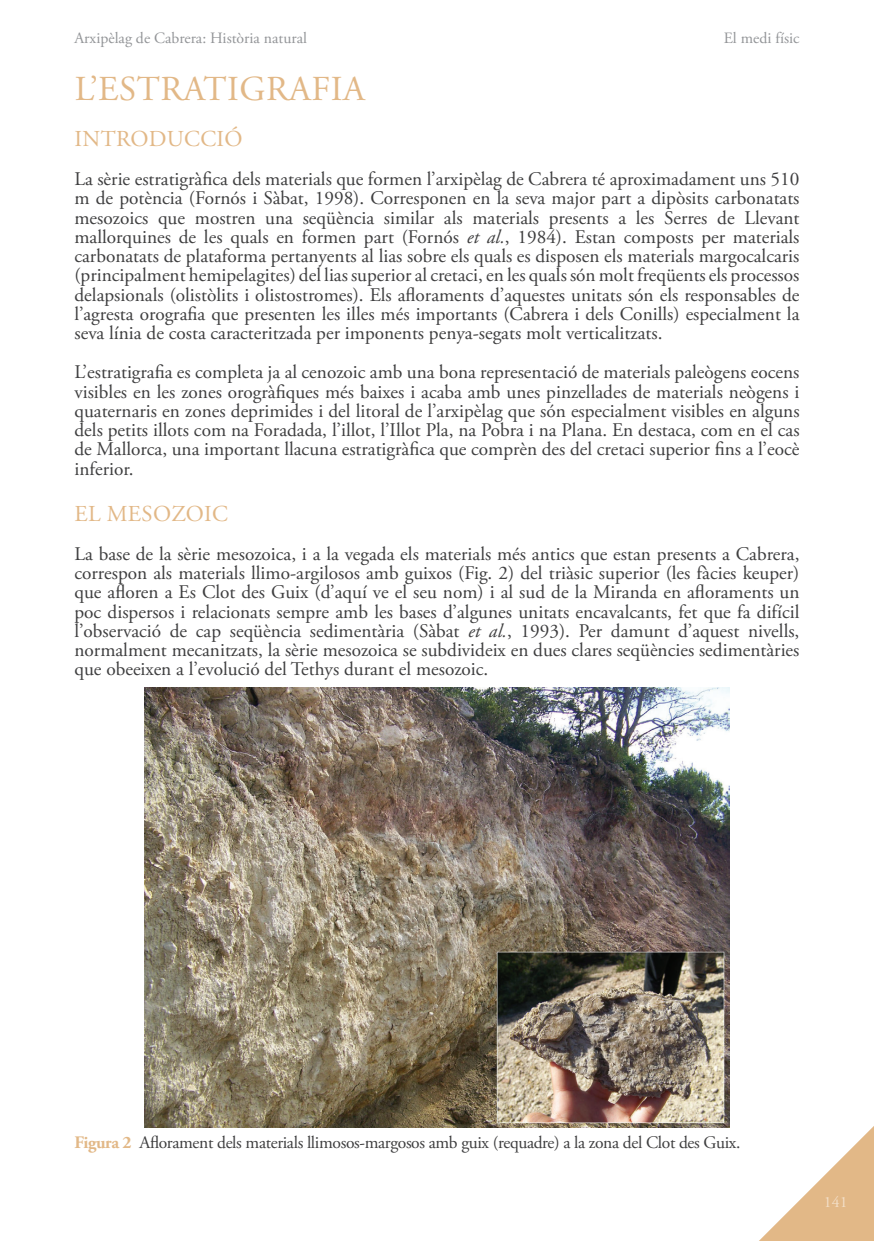
<style>
.page{position:relative;width:874px;height:1241px;background:#fff}
.page>*{position:absolute;margin:0;border:0;box-sizing:border-box;transform-origin:0 0}
.títol_02_medi_físic{font:35px "Adobe Garamond Pro";letter-spacing:.015em;color:#e2b887}
.títol_03_medi_físic{font:22.75px "Adobe Garamond Pro";letter-spacing:.015em;color:#e2b887}
.text{font:19.25px/19.2px "Adobe Garamond Pro";color:#3e3e3f;text-align:justify}
.figures_2{font:17.5px "Adobe Garamond Pro";letter-spacing:-.02em;color:#3e3e3f}
.t1{font:15.75px "Adobe Garamond Pro";color:#939598}
.t2{font:15.75px "Adobe Garamond Pro";color:#f3dfc8}
.s1{font-style:italic}
.s2{font-weight:700;color:#e2b887}
</style>
<div class="page">
<img style="left:144px;top:687px;width:585px;height:440px">
<svg style="left:760px;top:1127px;width:113px;height:113px"></svg>
<p class="t1" style="left:74px;top:29px;width:234px">Arxipèlag de Cabrera: Història natural</p>
<p class="t1" style="left:723px;top:29px;width:77px">El medi físic</p>
<p class="títol_02_medi_físic" style="left:75px;top:68px;width:291px">L’ESTRATIGRAFIA</p>
<p class="títol_03_medi_físic" style="left:75px;top:125px;width:169px">INTRODUCCIÓ</p>
<p class="text" style="left:74px;top:170px;width:726px">La sèrie estratigràfica dels materials que formen l’arxipèlag de Cabrera té aproximadament uns 510 m de potència (Fornós i Sàbat, 1998). Corresponen en la seva major part a dipòsits carbonatats mesozoics que mostren una seqüència similar als materials presents a les Serres de Llevant mallorquines de les quals en formen part (Fornós <span class="s1">et al.</span>, 1984). Estan composts per materials carbonatats de plataforma pertanyents al lias sobre els quals es disposen els materials margocalcaris (principalment hemipelagites) del lias superior al cretaci, en les quals són molt freqüents els processos delapsionals (olistòlits i olistostromes). Els afloraments d’aquestes unitats són els responsables de l’agresta orografia que presenten les illes més importants (Cabrera i dels Conills) especialment la seva línia de costa caracteritzada per imponents penya-segats molt verticalitzats.</p>
<p class="text" style="left:74px;top:363px;width:726px">L’estratigrafia es completa ja al cenozoic amb una bona representació de materials paleògens eocens visibles en les zones orogràfiques més baixes i acaba amb unes pinzellades de materials neògens i quaternaris en zones deprimides i del litoral de l’arxipèlag que són especialment visibles en alguns dels petits illots com na Foradada, l’illot, l’Illot Pla, na Pobra i na Plana. En destaca, com en el cas de Mallorca, una important llacuna estratigràfica que comprèn des del cretaci superior fins a l’eocè inferior.</p>
<p class="títol_03_medi_físic" style="left:75px;top:500px;width:155px">EL MESOZOIC</p>
<p class="text" style="left:74px;top:544px;width:726px">La base de la sèrie mesozoica, i a la vegada els materials més antics que estan presents a Cabrera, correspon als materials llimo-argilosos amb guixos (Fig. 2) del triàsic superior (les fàcies keuper) que afloren a Es Clot des Guix (d’aquí ve el seu nom) i al sud de la Miranda en afloraments un poc dispersos i relacionats sempre amb les bases d’algunes unitats encavalcants, fet que fa difícil l’observació de cap seqüència sedimentària (Sàbat <span class="s1">et al.</span>, 1993). Per damunt d’aquest nivells, normalment mecanitzats, la sèrie mesozoica se subdivideix en dues clares seqüències sedimentàries que obeeixen a l’evolució del Tethys durant el mesozoic.</p>
<p class="figures_2" style="left:74px;top:1131px;width:667px"><span class="s2">Figura 2</span> Aflorament dels materials llimosos-margosos amb guix (requadre) a la zona del Clot des Guix.</p>
<p class="t2" style="left:823px;top:1191px;width:25px">141</p>
</div>
